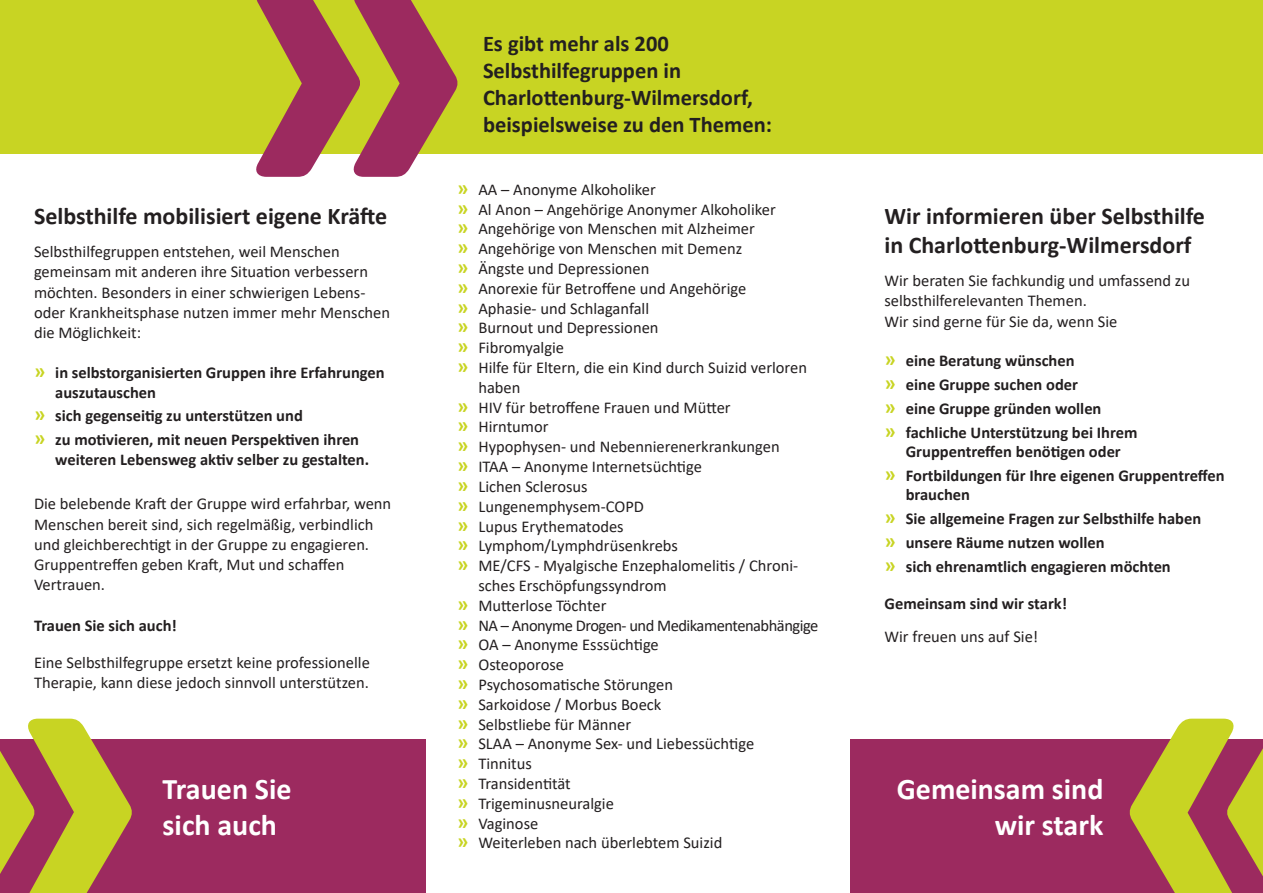
<style>
.page{position:relative;width:1263px;height:893px;background:#fff}
.page>*{position:absolute;margin:0;border:0;box-sizing:border-box;transform-origin:0 0}
.t1{font:700 30px/36px "Calibri";color:#fff;text-align:right}
.t2{font:700 24px/28.8px "Calibri";color:#231f20}
.t3{font:700 22.5px/27px "Calibri";color:#231f20}
.t4{font:16.5px/20.2px "Calibri";color:#231f20}
.t5{font:700 16.5px/23.7px "Calibri";color:#231f20}
.t6{font:16.5px "Calibri";letter-spacing:-.03em;color:#231f20}
.s1{font-size:21px;color:#c8d423}
.s2{font-weight:700;font-size:21px;color:#c8d423}
</style>
<div class="page">
<div style="left:850px;top:739px;width:413px;height:154px;background:#9c2a5f"></div>
<div style="left:0;top:0;width:1263px;height:154px;background:#c8d423"></div>
<svg style="left:256px;top:0;width:202px;height:177px"></svg>
<svg style="left:1129px;top:719px;width:134px;height:174px"></svg>
<div style="left:0;top:739px;width:425px;height:154px;background:#9c2a5f"></div>
<svg style="left:0;top:719px;width:132px;height:174px"></svg>
<h2 class="t2" style="left:34px;top:202px;width:355px">Selbsthilfe mobilisiert eigene Kräfte</h2>
<p class="t4" style="left:34px;top:241px;width:358px">Selbsthilfegruppen entstehen, weil Menschen gemeinsam mit anderen ihre Situation verbessern möchten. Besonders in einer schwierigen Lebens&shy;oder Krankheitsphase nutzen immer mehr Menschen die Möglichkeit:</p>
<p class="t5" style="left:55px;top:363px;width:331px;line-height:19.5px;text-indent:-21px"><span class="s1">»</span> in selbstorganisierten Gruppen ihre Erfahrungen auszutauschen</p>
<p class="t5" style="left:34px;top:404px;width:327px"><span class="s1">»</span> sich gegenseitig zu unterstützen und<br><span class="s1">»</span> zu motivieren, mit neuen Perspektiven ihren</p>
<p class="t5" style="left:55px;top:447px;width:315px">weiteren Lebensweg aktiv selber zu gestalten.</p>
<p class="t4" style="left:34px;top:493px;width:359px">Die belebende Kraft der Gruppe wird erfahrbar, wenn Menschen bereit sind, sich regelmäßig, verbindlich und gleichberechtigt in der Gruppe zu engagieren.<br>Gruppentreffen geben Kraft, Mut und schaffen Vertrauen.</p>
<p class="t5" style="left:34px;top:613px;width:144px">Trauen Sie sich auch!</p>
<p class="t4" style="left:34px;top:652px;width:337px">Eine Selbsthilfegruppe ersetzt keine professionelle<br>Therapie, kann diese jedoch sinnvoll unterstützen.</p>
<h1 class="t1" style="left:163px;top:771px;width:130px;text-align:left">Trauen Sie sich auch</h1>
<h3 class="t3" style="left:483px;top:30px;width:291px">Es gibt mehr als 200<br>Selbsthilfegruppen in<br>Charlottenburg-Wilmersdorf, beispielsweise zu den Themen:</h3>
<p class="t4" style="left:457px;top:179px;width:200px"><span class="s2">»</span> AA – Anonyme Alkoholiker</p>
<p class="t4" style="left:457px;top:199px;width:320px"><span class="s2">»</span> Al Anon – Angehörige Anonymer Alkoholiker</p>
<p class="t4" style="left:457px;top:218px;width:299px"><span class="s2">»</span> Angehörige von Menschen mit Alzheimer</p>
<p class="t4" style="left:457px;top:238px;width:287px"><span class="s2">»</span> Angehörige von Menschen mit Demenz</p>
<p class="t4" style="left:457px;top:258px;width:194px"><span class="s2">»</span> Ängste und Depressionen</p>
<p class="t4" style="left:457px;top:278px;width:291px"><span class="s2">»</span> Anorexie für Betroffene und Angehörige</p>
<p class="t4" style="left:457px;top:298px;width:194px"><span class="s2">»</span> Aphasie- und Schlaganfall</p>
<p class="t4" style="left:457px;top:317px;width:203px"><span class="s2">»</span> Burnout und Depressionen</p>
<p class="t4" style="left:457px;top:337px;width:109px"><span class="s2">»</span> Fibromyalgie</p>
<p class="t4" style="left:457px;top:357px;width:351px"><span class="s2">»</span> Hilfe für Eltern, die ein Kind durch Suizid verloren</p>
<p class="t4" style="left:478px;top:377px;width:44px">haben</p>
<p class="t4" style="left:457px;top:397px;width:275px"><span class="s2">»</span> HIV für betroffene Frauen und Mütter</p>
<p class="t4" style="left:457px;top:416px;width:93px"><span class="s2">»</span> Hirntumor</p>
<p class="t4" style="left:457px;top:436px;width:324px"><span class="s2">»</span> Hypophysen- und Nebennierenerkrankungen</p>
<p class="t4" style="left:457px;top:456px;width:246px"><span class="s2">»</span> ITAA – Anonyme Internetsüchtige</p>
<p class="t4" style="left:457px;top:476px;width:132px"><span class="s2">»</span> Lichen Sclerosus</p>
<p class="t4" style="left:457px;top:496px;width:188px"><span class="s2">»</span> Lungenemphysem-COPD</p>
<p class="t4" style="left:457px;top:515px;width:168px"><span class="s2">»</span> Lupus Erythematodes</p>
<p class="t4" style="left:457px;top:535px;width:222px"><span class="s2">»</span> Lymphom/Lymphdrüsenkrebs</p>
<p class="t4" style="left:457px;top:555px;width:343px"><span class="s2">»</span> ME/CFS - Myalgische Enzephalomelitis / Chroni-</p>
<p class="t4" style="left:478px;top:575px;width:190px">sches Erschöpfungssyndrom</p>
<p class="t4" style="left:457px;top:595px;width:151px"><span class="s2">»</span> Mutterlose Töchter</p>
<p class="t6" style="left:457px;top:614px;width:363px"><span class="s2">»</span> NA – Anonyme Drogen- und Medikamentenabhängige</p>
<p class="t4" style="left:457px;top:634px;width:203px"><span class="s2">»</span> OA – Anonyme Esssüchtige</p>
<p class="t4" style="left:457px;top:654px;width:108px"><span class="s2">»</span> Osteoporose</p>
<p class="t4" style="left:457px;top:674px;width:217px"><span class="s2">»</span> Psychosomatische Störungen</p>
<p class="t4" style="left:457px;top:694px;width:206px"><span class="s2">»</span> Sarkoidose / Morbus Boeck</p>
<p class="t4" style="left:457px;top:713px;width:176px"><span class="s2">»</span> Selbstliebe für Männer</p>
<p class="t4" style="left:457px;top:733px;width:299px"><span class="s2">»</span> SLAA – Anonyme Sex- und Liebessüchtige</p>
<p class="t4" style="left:457px;top:753px;width:76px"><span class="s2">»</span> Tinnitus</p>
<p class="t4" style="left:457px;top:773px;width:115px"><span class="s2">»</span> Transidentität</p>
<p class="t4" style="left:457px;top:793px;width:158px"><span class="s2">»</span> Trigeminusneuralgie</p>
<p class="t4" style="left:457px;top:812px;width:83px"><span class="s2">»</span> Vaginose</p>
<p class="t4" style="left:457px;top:832px;width:267px"><span class="s2">»</span> Weiterleben nach überlebtem Suizid</p>
<h2 class="t2" style="left:884px;top:202px;width:322px">Wir informieren über Selbsthilfe in Charlottenburg-Wilmersdorf</h2>
<p class="t4" style="left:884px;top:270px;width:307px">Wir beraten Sie fachkundig und umfassend zu selbsthilferelevanten Themen.<br>Wir sind gerne für Sie da, wenn Sie</p>
<p class="t5" style="left:884px;top:349px;width:255px"><span class="s1">»</span> eine Beratung wünschen<br><span class="s1">»</span> eine Gruppe suchen oder<br><span class="s1">»</span> eine Gruppe gründen wollen<br><span class="s1">»</span> fachliche Unterstützung bei Ihrem</p>
<p class="t5" style="left:884px;top:439px;width:342px;text-indent:21px">Gruppentreffen benötigen oder<br><span class="s1">»</span> Fortbildungen für Ihre eigenen Gruppentreffen</p>
<p class="t5" style="left:884px;top:483px;width:318px;text-indent:21px">brauchen<br><span class="s1">»</span> Sie allgemeine Fragen zur Selbsthilfe haben <span class="s1">»</span> unsere Räume nutzen wollen<br><span class="s1">»</span> sich ehrenamtlich engagieren möchten</p>
<p class="t5" style="left:884px;top:591px;width:184px">Gemeinsam sind wir stark!</p>
<p class="t4" style="left:884px;top:626px;width:155px">Wir freuen uns auf Sie!</p>
<h1 class="t1" style="left:897px;top:771px;width:208px">Gemeinsam sind wir stark</h1>
</div>
